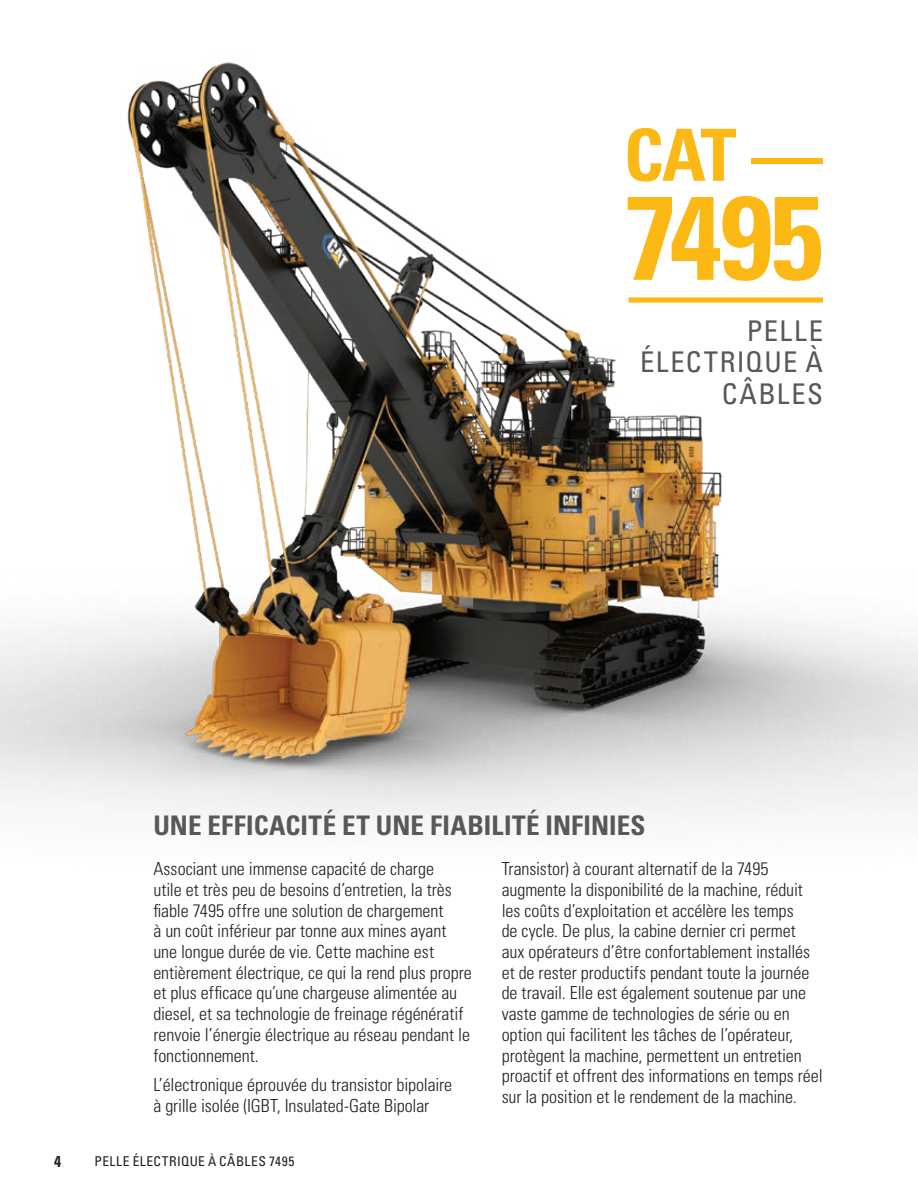
<style>
.page{position:relative;width:918px;height:1188px;background:#fff}
.page>*{position:absolute;margin:0;border:0;box-sizing:border-box;transform-origin:0 0}
.t1{font:700 condensed 118.5px "Univers LT Std";color:#fcb814}
.t2{font:700 condensed 72px "Univers LT Std";color:#fcb814}
.t3{font:condensed 28.5px/31.5px "Univers LT Std";letter-spacing:.055em;color:#57585a;text-align:right}
.Heading_1{font:700 condensed 27px "Univers LT Std";letter-spacing:.005em;color:#57585a}
.Copy{font:300 condensed 18px/20.7px "Univers LT Std";letter-spacing:-.005em;color:#231f20}
.t4{font:700 condensed 15.75px "Univers LT Std";color:#231f20}
.t5{font:condensed 13.5px "Univers LT Std";letter-spacing:.035em;color:#231f20}
</style>
<div class="page">
<img style="left:0;top:62px;width:918px;height:762px">
<div style="left:628px;top:297px;width:195px;height:6px;background:#fcba13"></div>
<p class="t2" style="left:624px;top:111px;width:201px">CAT —</p>
<p class="t1" style="left:624px;top:165px;width:201px">7495</p>
<p class="t3" style="left:640px;top:315px;width:184px">PELLE<br>ÉLECTRIQUE À<br>CÂBLES</p>
<p class="Heading_1" style="left:153px;top:809px;width:494px">UNE EFFICACITÉ ET UNE FIABILITÉ INFINIES</p>
<p class="Copy" style="left:153px;top:859px;width:320px">Associant une immense capacité de charge<br>utile et très peu de besoins d’entretien, la très fiable 7495 offre une solution de chargement<br>à un coût inférieur par tonne aux mines ayant une longue durée de vie. Cette machine est entièrement électrique, ce qui la rend plus propre et plus efficace qu’une chargeuse alimentée au diesel, et sa technologie de freinage régénératif renvoie l’énergie électrique au réseau pendant le fonctionnement.</p>
<p class="Copy" style="left:153px;top:1075px;width:300px">L’électronique éprouvée du transistor bipolaire à grille isolée (IGBT, Insulated-Gate Bipolar</p>
<p class="Copy" style="left:502px;top:859px;width:323px">Transistor) à courant alternatif de la 7495 augmente la disponibilité de la machine, réduit les coûts d’exploitation et accélère les temps<br>de cycle. De plus, la cabine dernier cri permet aux opérateurs d’être confortablement installés et de rester productifs pendant toute la journée de travail. Elle est également soutenue par une vaste gamme de technologies de série ou en option qui facilitent les tâches de l’opérateur, protègent la machine, permettent un entretien proactif et offrent des informations en temps réel sur la position et le rendement de la machine.</p>
<p class="t4" style="left:54px;top:1151px;width:8px">4</p>
<p class="t5" style="left:94px;top:1153px;width:201px">PELLE ÉLECTRIQUE À CÂBLES 7495</p>
</div>
